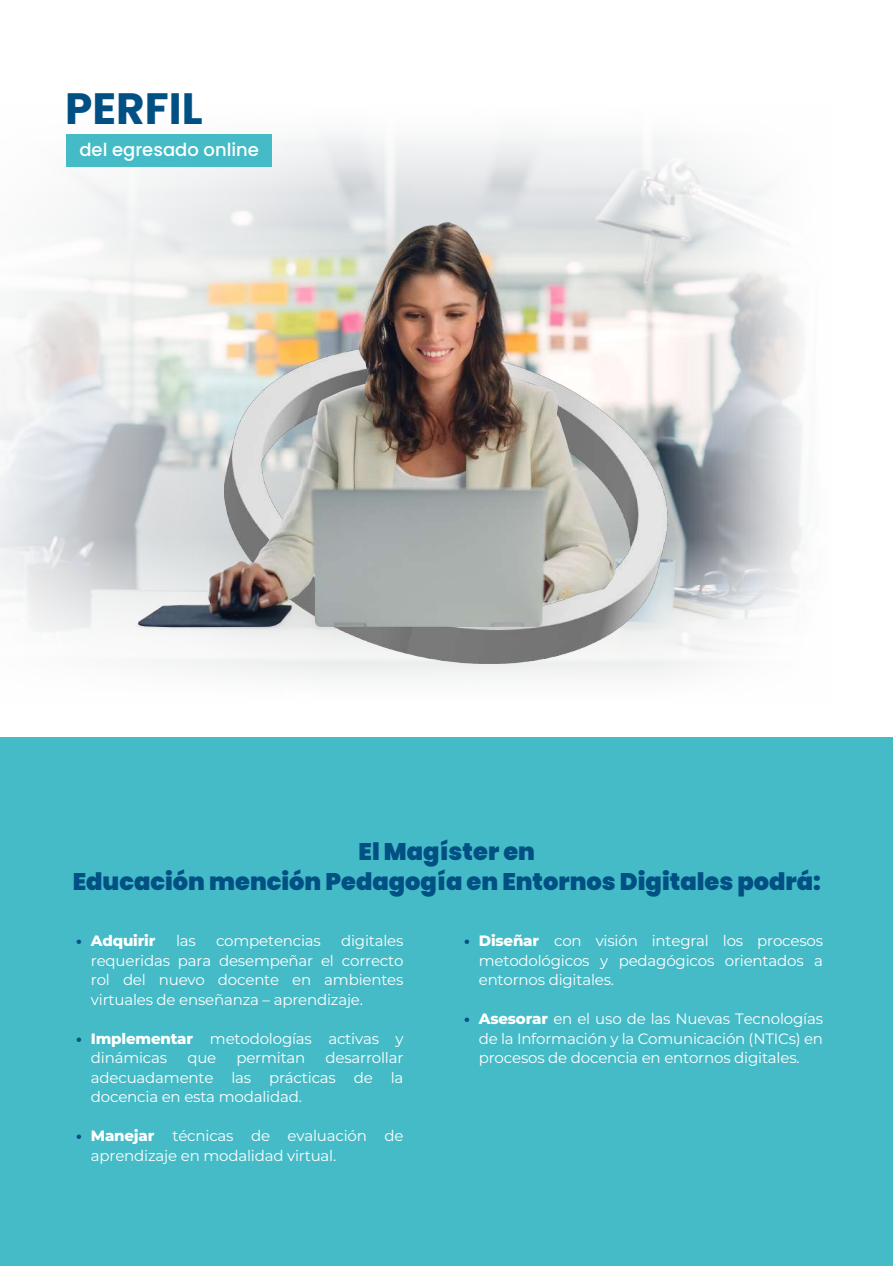
<style>
.page{position:relative;width:893px;height:1266px;background:#fff}
.page>*{position:absolute;margin:0;border:0;box-sizing:border-box;transform-origin:0 0}
.t1{font:700 43.8px "Poppins";color:#005083}
.t2{font:900 24px/30.8px "Poppins";color:#005083;text-align:center}
.t3{font:500 18px "Poppins";color:#fff}
.t4{font:15px/19.5px "Montserrat";letter-spacing:-.01em;color:#fff;text-align:justify}
.t5{font:800 15px "Montserrat";letter-spacing:-.01em;color:#fff}
.t6{font:800 15px "Montserrat";color:#005083}
.s1{font-weight:800}
</style>
<div class="page">
<div style="left:0;top:738px;width:893px;height:528px;background:#44bbc7"></div>
<svg style="left:0;top:345px;width:138px;height:180px"></svg>
<svg style="left:667px;top:345px;width:136px;height:180px"></svg>
<svg style="left:13px;top:134px;width:791px;height:211px"></svg>
<svg style="left:0;top:525px;width:802px;height:154px"></svg>
<img style="left:225px;top:345px;width:442px;height:318px">
<img style="left:138px;top:222px;width:477px;height:405px">
<div style="left:66px;top:134px;width:205px;height:32px;background:#44bbc7"></div>
<h1 class="t1" style="left:65px;top:83px;width:139px">PERFIL</h1>
<p class="t3" style="left:79px;top:139px;width:181px">del egresado online</p>
<h2 class="t2" style="left:73px;top:836px;width:750px">El Magíster en<br>Educación mención Pedagogía en Entornos Digitales podrá:</h2>
<p class="t6" style="left:76px;top:930px;width:7px">•</p>
<p class="t6" style="left:76px;top:1027px;width:7px">•</p>
<p class="t6" style="left:76px;top:1125px;width:7px">•</p>
<p class="t5" style="left:91px;top:930px;width:66px">Adquirir</p>
<p class="t4" style="left:176px;top:930px;width:21px">las</p>
<p class="t4" style="left:216px;top:930px;width:106px">competencias</p>
<p class="t4" style="left:91px;top:930px;width:314px;text-indent:250px">digitales requeridas para desempeñar el correcto rol del nuevo docente en ambientes virtuales de enseñanza – aprendizaje.</p>
<p class="t4" style="left:91px;top:1028px;width:314px"><span class="s1">Implementar</span> metodologías activas y dinámicas</p>
<p class="t4" style="left:91px;top:1047px;width:314px;text-indent:235px">desarrollar adecuadamente las prácticas de la docencia en esta modalidad.</p>
<p class="t4" style="left:91px;top:1125px;width:314px"><span class="s1">Manejar</span> técnicas de evaluación de aprendizaje en modalidad virtual.</p>
<p class="t4" style="left:187px;top:1047px;width:30px">que</p>
<p class="t4" style="left:236px;top:1047px;width:71px">permitan</p>
<p class="t6" style="left:464px;top:930px;width:7px">•</p>
<p class="t6" style="left:464px;top:1008px;width:7px">•</p>
<p class="t4" style="left:479px;top:930px;width:346px"><span class="s1">Diseñar</span> con visión integral los procesos metodológicos y pedagógicos orientados a entornos digitales.</p>
<p class="t4" style="left:479px;top:1008px;width:346px"><span class="s1">Asesorar</span> en el uso de las Nuevas Tecnologías de la Información y la Comunicación (NTICs) en procesos de docencia en entornos digitales.</p>
</div>
